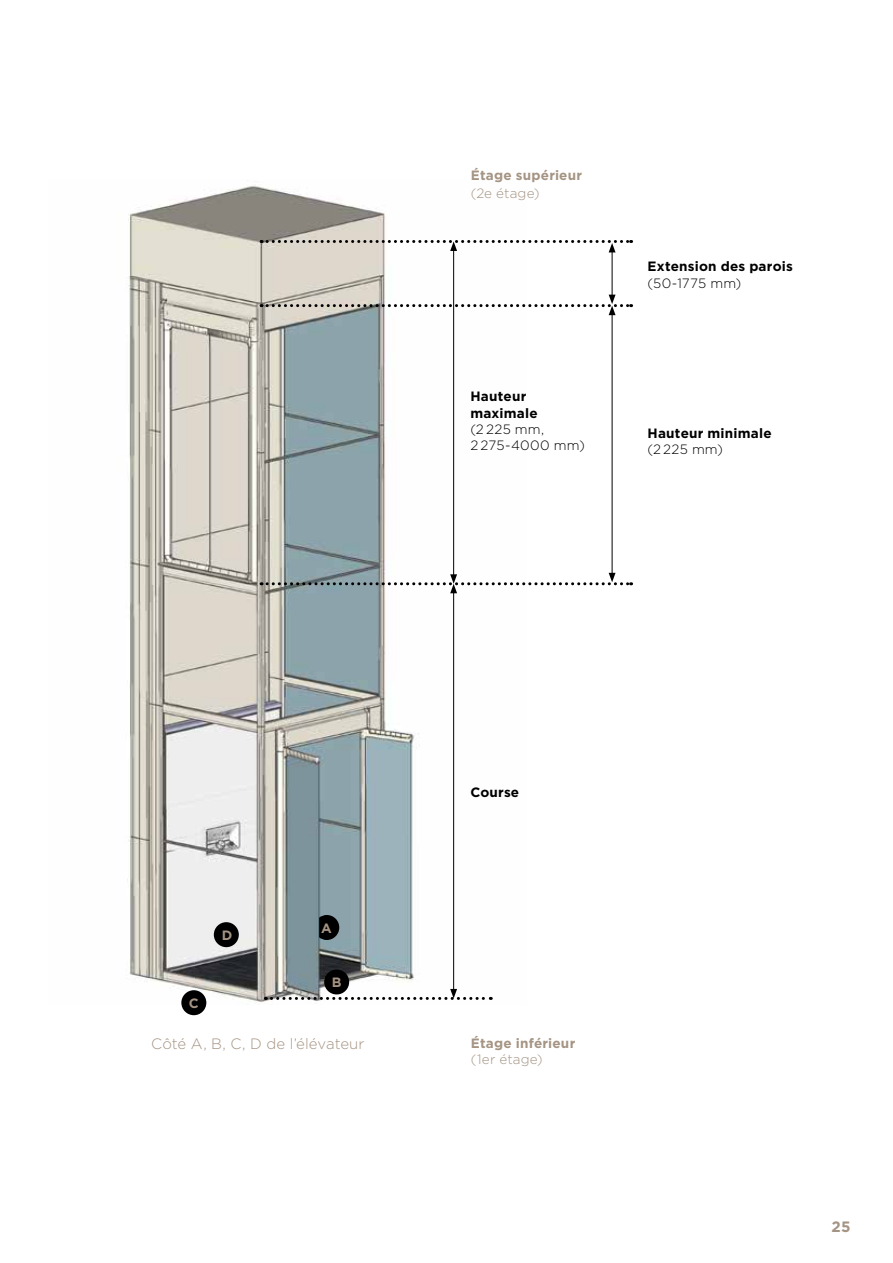
<style>
.page{position:relative;width:893px;height:1263px;background:#fff}
.page>*{position:absolute;margin:0;border:0;box-sizing:border-box;transform-origin:0 0}
.t1{font:300 15px "Gotham";color:#a59483}
.t2{font:700 15px "Gotham";color:#a59483}
.t3{font:700 13.5px/16.2px "Gotham";letter-spacing:.015em;color:#000}
.t4{font:300 13.5px/16.2px "Gotham";letter-spacing:.015em;color:#000}
.t5{font:700 13.5px "Gotham";letter-spacing:.015em;color:#a59483}
.t6{font:300 13.5px "Gotham";letter-spacing:.01em;color:#a59483}
</style>
<div class="page">
<img style="left:127px;top:180px;width:366px;height:825px">
<hr style="left:453px;top:249px;width:1px;height:328px;background:#000">
<hr style="left:612px;top:250px;width:1px;height:47px;background:#000">
<hr style="left:612px;top:313px;width:1px;height:262px;background:#000">
<hr style="left:453px;top:591px;width:1px;height:400px;background:#000">
<svg style="left:261px;top:573px;width:371px;height:20px"></svg>
<svg style="left:265px;top:989px;width:226px;height:11px"></svg>
<svg style="left:319px;top:915px;width:20px;height:25px"></svg>
<div style="left:214px;top:922px;width:25px;height:25px;background:#000;border-radius:50%"></div>
<div style="left:181px;top:990px;width:25px;height:25px;background:#000;border-radius:50%"></div>
<div style="left:324px;top:969px;width:25px;height:25px;background:#000;border-radius:50%"></div>
<svg style="left:261px;top:295px;width:371px;height:20px"></svg>
<svg style="left:261px;top:240px;width:371px;height:12px"></svg>
<p class="t5" style="left:471px;top:166px;width:113px">Étage supérieur</p>
<p class="t6" style="left:471px;top:185px;width:70px">(2e étage)</p>
<p class="t3" style="left:470px;top:388px;width:69px">Hauteur maximale</p>
<p class="t4" style="left:470px;top:421px;width:116px">(2 225 mm,<br>2 275-4000 mm)</p>
<p class="t3" style="left:647px;top:258px;width:147px">Extension des parois</p>
<p class="t4" style="left:647px;top:274px;width:95px">(50-1775 mm)</p>
<p class="t3" style="left:647px;top:425px;width:126px">Hauteur minimale</p>
<p class="t4" style="left:647px;top:441px;width:77px">(2 225 mm)</p>
<p class="t5" style="left:188px;top:994px;width:11px">C</p>
<p class="t5" style="left:221px;top:926px;width:12px">D</p>
<p class="t5" style="left:321px;top:919px;width:12px">A</p>
<p class="t5" style="left:332px;top:974px;width:11px">B</p>
<p class="t1" style="left:151px;top:1034px;width:215px">Côté A, B, C, D de l’élévateur</p>
<p class="t3" style="left:470px;top:784px;width:50px">Course</p>
<p class="t5" style="left:471px;top:1034px;width:106px">Étage inférieur</p>
<p class="t6" style="left:471px;top:1051px;width:73px">(1er étage)</p>
<p class="t2" style="left:831px;top:1217px;width:20px">25</p>
</div>
